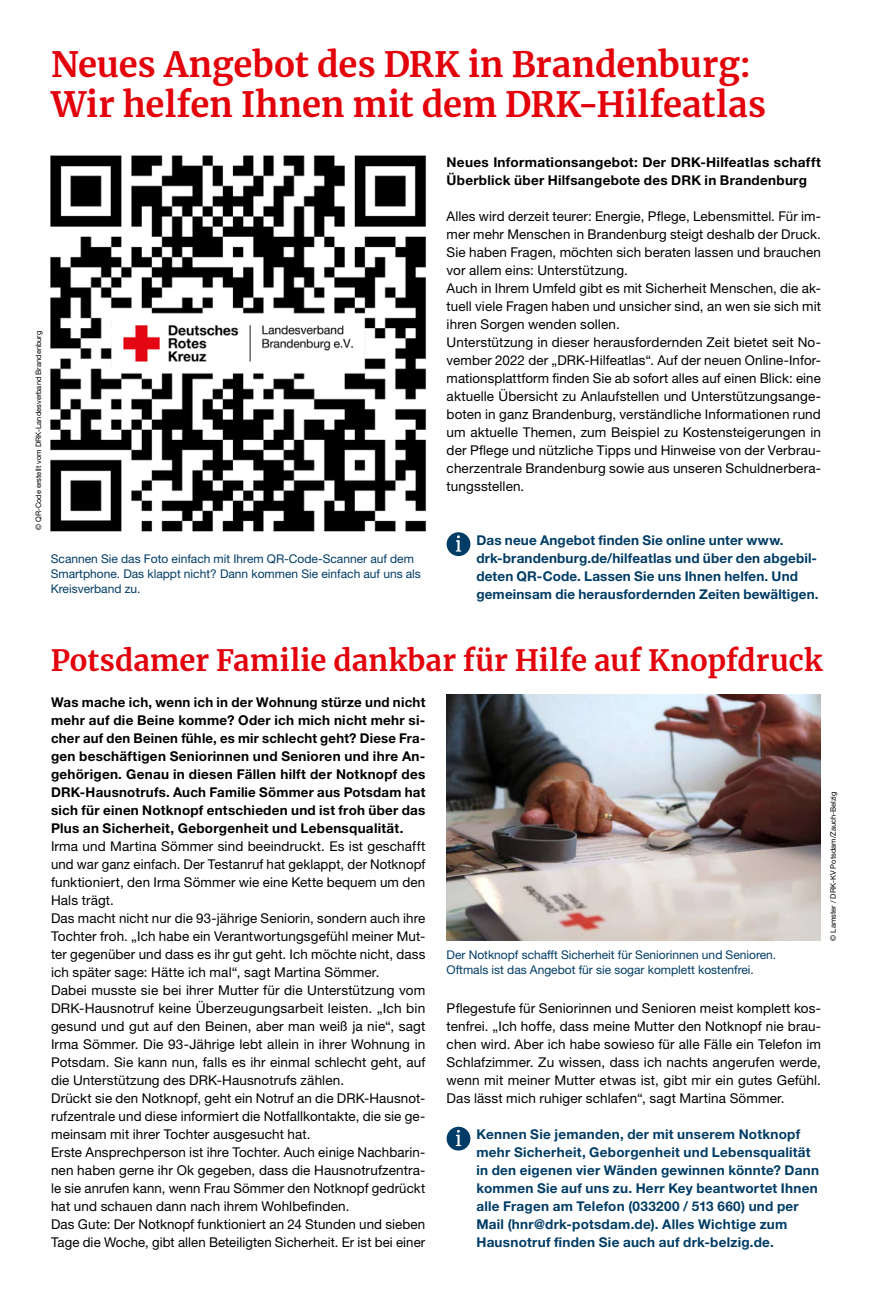
<style>
.page{position:relative;width:872px;height:1297px;background:#fff}
.page>*{position:absolute;margin:0;border:0;box-sizing:border-box;transform-origin:0 0}
.MGB_Headline_23{font:700 34.5px/40.5px "Merriweather";color:#e3000b}
.MGB_Headline_23-2{font:700 29.1px "Merriweather";letter-spacing:.005em;color:#e3000b}
.MGB_Copy{font:13.5px/18px "Helvetica Neue LT Pro";letter-spacing:.01em;color:#000;text-align:justify}
.MGB_Copy_bold{font:700 13.5px/18px "Helvetica Neue LT Pro";letter-spacing:.02em;color:#000;text-align:justify}
.MGB_Info{font:700 13.5px/18px "Helvetica Neue LT Pro";letter-spacing:.015em;color:#003c65}
.MGB_BU{font:12px/15px "Helvetica Neue LT Pro";color:#003c65}
.MGB_Fotocredits{font:7.5px "Helvetica Neue LT Pro";color:#000}
</style>
<div class="page">
<img style="left:50px;top:155px;width:376px;height:377px">
<img style="left:446px;top:695px;width:375px;height:246px">
<div style="left:446px;top:1127px;width:24px;height:23px;background:#003c65;border-radius:50%"></div>
<svg style="left:456px;top:1130px;width:5px;height:16px"></svg>
<div style="left:446px;top:532px;width:24px;height:24px;background:#003c65;border-radius:50%"></div>
<svg style="left:456px;top:535px;width:5px;height:17px"></svg>
<p class="MGB_Headline_23" style="left:51px;top:43px;width:716px">Neues Angebot des DRK in Brandenburg:<br>Wir helfen Ihnen mit dem DRK-Hilfeatlas</p>
<p class="MGB_Fotocredits" style="left:34px;top:530px;width:201px;rotate:-90deg">© QR-Code erstellt vom DRK-Landesverband Brandenburg</p>
<p class="MGB_BU" style="left:51px;top:550px;width:372px">Scannen Sie das Foto einfach mit Ihrem QR-Code-Scanner auf dem<br>Smartphone. Das klappt nicht? Dann kommen Sie einfach auf uns als<br>Kreisverband zu.</p>
<p class="MGB_Copy_bold" style="left:446px;top:152px;width:376px">Neues Informationsangebot: Der DRK-Hilfeatlas schafft<br>Überblick über Hilfsangebote des DRK in Brandenburg</p>
<p class="MGB_Copy" style="left:446px;top:206px;width:376px">Alles wird derzeit teurer: Energie, Pflege, Lebensmittel. Für im&shy;mer mehr Menschen in Brandenburg steigt deshalb der Druck.<br>Sie haben Fragen, möchten sich beraten lassen und brauchen vor allem eins: Unterstützung.</p>
<p class="MGB_Copy" style="left:446px;top:278px;width:376px">Auch in Ihrem Umfeld gibt es mit Sicherheit Menschen, die ak&shy;tuell viele Fragen haben und unsicher sind, an wen sie sich mit ihren Sorgen wenden sollen.</p>
<p class="MGB_Copy" style="left:446px;top:332px;width:376px">Unterstützung in dieser herausfordernden Zeit bietet seit No&shy;vember 2022 der „DRK-Hilfeatlas“. Auf der neuen Online-Infor&shy;mationsplattform finden Sie ab sofort alles auf einen Blick: eine aktuelle Übersicht zu Anlaufstellen und Unterstützungsange&shy;boten in ganz Brandenburg, verständliche Informationen rund um aktuelle Themen, zum Beispiel zu Kostensteigerungen in der Pflege und nützliche Tipps und Hinweise von der Verbrau&shy;cherzentrale Brandenburg sowie aus unseren Schuldnerbera&shy;tungsstellen.</p>
<p class="MGB_Info" style="left:476px;top:530px;width:344px">Das neue Angebot finden Sie online unter www. drk-brandenburg.de/hilfeatlas und über den abgebil&shy;deten QR-Code. Lassen Sie uns Ihnen helfen. Und gemeinsam die herausfordernden Zeiten bewältigen.</p>
<p class="MGB_Headline_23-2" style="left:51px;top:640px;width:773px">Potsdamer Familie dankbar für Hilfe auf Knopfdruck</p>
<p class="MGB_Copy_bold" style="left:51px;top:692px;width:376px">Was mache ich, wenn ich in der Wohnung stürze und nicht mehr auf die Beine komme? Oder ich mich nicht mehr si&shy;cher auf den Beinen fühle, es mir schlecht geht? Diese Fra&shy;gen beschäftigen Seniorinnen und Senioren und ihre An&shy;gehörigen. Genau in diesen Fällen hilft der Notknopf des DRK-Hausnotrufs. Auch Familie Sömmer aus Potsdam hat sich für einen Notknopf entschieden und ist froh über das Plus an Sicherheit, Geborgenheit und Lebensqualität.</p>
<p class="MGB_Copy" style="left:51px;top:836px;width:376px">Irma und Martina Sömmer sind beeindruckt. Es ist geschafft und war ganz einfach. Der Testanruf hat geklappt, der Notknopf funktioniert, den Irma Sömmer wie eine Kette bequem um den Hals trägt.</p>
<p class="MGB_Copy" style="left:51px;top:908px;width:376px">Das macht nicht nur die 93-jährige Seniorin, sondern auch ihre Tochter froh. „Ich habe ein Verantwortungsgefühl meiner Mut&shy;ter gegenüber und dass es ihr gut geht. Ich möchte nicht, dass ich später sage: Hätte ich mal“, sagt Martina Sömmer.</p>
<p class="MGB_Copy" style="left:51px;top:980px;width:376px">Dabei musste sie bei ihrer Mutter für die Unterstützung vom DRK-Hausnotruf keine Überzeugungsarbeit leisten. „Ich bin gesund und gut auf den Beinen, aber man weiß ja nie“, sagt Irma Sömmer. Die 93-Jährige lebt allein in ihrer Wohnung in Potsdam. Sie kann nun, falls es ihr einmal schlecht geht, auf die Unterstützung des DRK-Hausnotrufs zählen.</p>
<p class="MGB_Copy" style="left:51px;top:1088px;width:376px">Drückt sie den Notknopf, geht ein Notruf an die DRK-Hausnot&shy;rufzentrale und diese informiert die Notfallkontakte, die sie ge&shy;meinsam mit ihrer Tochter ausgesucht hat.</p>
<p class="MGB_Copy" style="left:51px;top:1142px;width:376px">Erste Ansprechperson ist ihre Tochter. Auch einige Nachbarin&shy;nen haben gerne ihr Ok gegeben, dass die Hausnotrufzentra&shy;le sie anrufen kann, wenn Frau Sömmer den Notknopf gedrückt hat und schauen dann nach ihrem Wohlbefinden.</p>
<p class="MGB_Copy" style="left:51px;top:1214px;width:376px">Das Gute: Der Notknopf funktioniert an 24 Stunden und sieben<br>Tage die Woche, gibt allen Beteiligten Sicherheit. Er ist bei einer</p>
<p class="MGB_BU" style="left:446px;top:946px;width:331px">Der Notknopf schafft Sicherheit für Seniorinnen und Senioren.<br>Oftmals ist das Angebot für sie sogar komplett kostenfrei.</p>
<p class="MGB_Fotocredits" style="left:828px;top:941px;width:150px;rotate:-90deg">© Lamster / DRK-KV Potsdam/Zauch-Belzig</p>
<p class="MGB_Copy" style="left:446px;top:998px;width:376px">Pflegestufe für Seniorinnen und Senioren meist komplett kos&shy;tenfrei. „Ich hoffe, dass meine Mutter den Notknopf nie brau&shy;chen wird. Aber ich habe sowieso für alle Fälle ein Telefon im Schlafzimmer. Zu wissen, dass ich nachts angerufen werde, wenn mit meiner Mutter etwas ist, gibt mir ein gutes Gefühl.<br>Das lässt mich ruhiger schlafen“, sagt Martina Sömmer.</p>
<p class="MGB_Info" style="left:476px;top:1124px;width:344px">Kennen Sie jemanden, der mit unserem Notknopf mehr Sicherheit, Geborgenheit und Lebensqualität in den eigenen vier Wänden gewinnen könnte? Dann kommen Sie auf uns zu. Herr Key beantwortet Ihnen alle Fragen am Telefon (033200 / 513 660) und per Mail (hnr@drk-potsdam.de). Alles Wichtige zum Hausnotruf finden Sie auch auf drk-belzig.de.</p>
</div>
